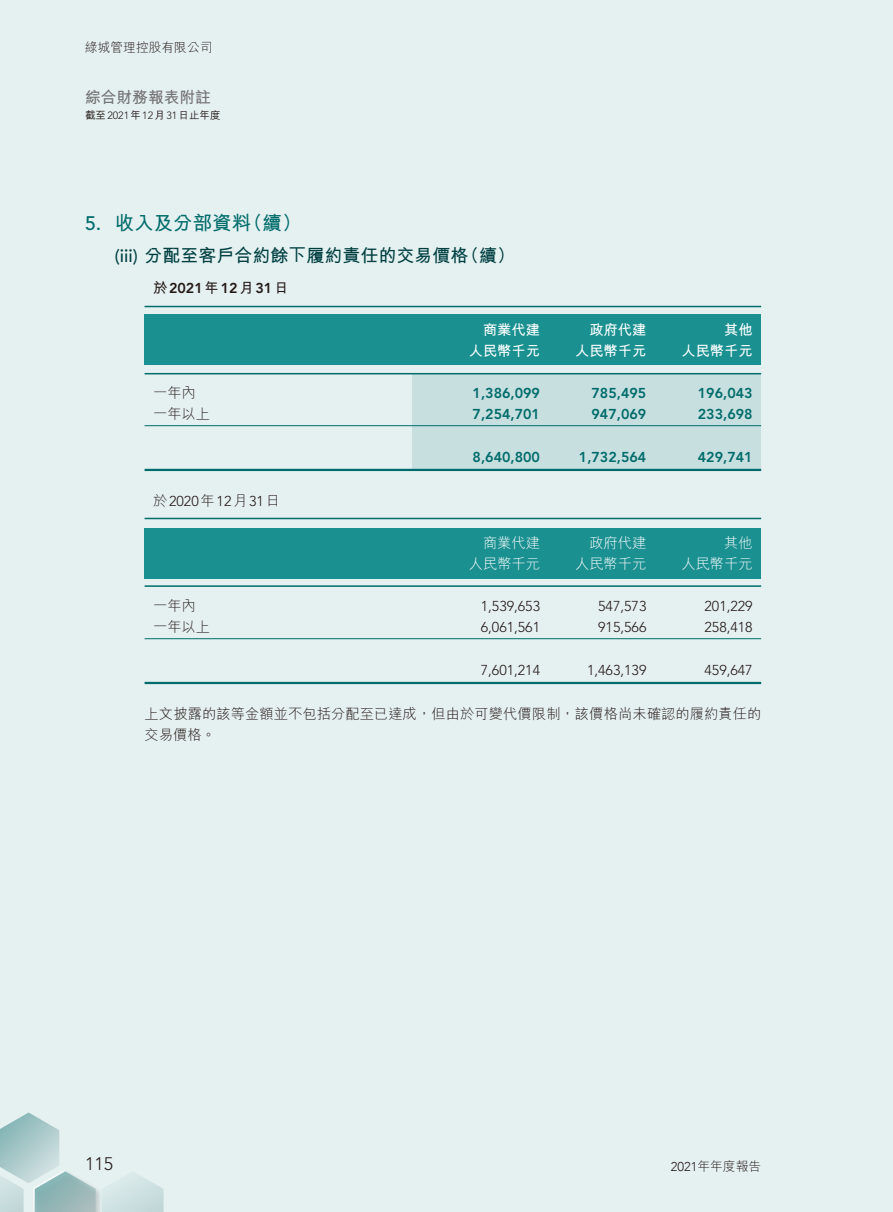
<style>
.page{position:relative;width:893px;height:1212px;background:#fff}
.page>*{position:absolute;margin:0;border:0;box-sizing:border-box;transform-origin:0 0}
.t1{font:700 19.5px "M Hei HK";color:#006c6b}
.t2{font:500 19.5px "Avenir LT Std";color:#006c6b}
.t3{font:700 18px "M Hei HK";color:#004041}
.t4{font:300 18px "Avenir LT Std";color:#231916}
.t5{font:700 15.75px "M Hei HK";color:#727272}
.t6{font:300 14.25px "Avenir LT Std";color:#231916}
.t7{font:800 14.25px "Avenir LT Std";color:#006c6b}
.t8{font:300 14.25px/21px "M Hei HK";letter-spacing:.005em;color:#231916}
.t9{font:700 14.25px "M Hei HK";color:#fff}
.t10{font:300 14.25px "M Hei HK";color:#fff}
.t11{font:800 14.25px "Avenir LT Std";color:#231916}
.t12{font:300 12.75px "M Hei HK";color:#231916}
.t13{font:500 10.5px "M Hei HK";color:#231916}
.s1{font-family:"Avenir LT Std";font-weight:300}
.s2{font-family:"Avenir LT Std";font-weight:500}
.s3{font-family:"M Hei HK";font-weight:700}
.s4{font-family:"M Hei HK"}
.s5{font-family:"Avenir"}
</style>
<div class="page">
<div style="left:0;top:0;width:892px;height:1212px;background:#e5f0f1"></div>
<svg style="left:103px;top:1173px;width:60px;height:39px"></svg>
<div style="left:32px;top:1170px;width:71px;height:42px;background:#231916;opacity:.35"></div>
<svg style="left:0;top:1112px;width:96px;height:100px"></svg>
<div style="left:412px;top:374px;width:349px;height:96px;background:#c8dfe0"></div>
<div style="left:145px;top:314px;width:616px;height:50px;background:#1a9091"></div>
<div style="left:145px;top:528px;width:616px;height:50px;background:#1a9091"></div>
<hr style="left:145px;top:306px;width:616px;height:1px;background:#006c6b">
<hr style="left:145px;top:373px;width:616px;height:1px;background:#006c6b">
<hr style="left:145px;top:518px;width:616px;height:1px;background:#006c6b">
<hr style="left:145px;top:425px;width:616px;height:1px;background:#006c6b">
<hr style="left:145px;top:469px;width:616px;height:2px;background:#006c6b">
<hr style="left:145px;top:638px;width:616px;height:1px;background:#006c6b">
<hr style="left:145px;top:682px;width:616px;height:2px;background:#006c6b">
<hr style="left:145px;top:585px;width:616px;height:2px;background:#006c6b">
<p class="t12" style="left:85px;top:41px;width:129px">綠城管理控股有限公司</p>
<p class="t5" style="left:85px;top:85px;width:127px">綜合財務報表附註</p>
<p class="t13" style="left:85px;top:107px;width:137px">截至<span class="s1">2021</span>年<span class="s1">12</span>月<span class="s1">31</span>日止年度</p>
<h1 class="t2" style="left:85px;top:212px;width:18px">5.</h1>
<h1 class="t1" style="left:115px;top:209px;width:138px">收入及分部資料</h1>
<h1 class="t1" style="left:243px;top:209px;width:60px">（續(</h1>
<p class="t3" style="left:115px;top:243px;width:355px"><span class="s2">(iii)</span> 分配至客戶合約餘下履約責任的交易價格</p>
<p class="t11" style="left:153px;top:279px;width:137px"><span class="s3">於</span>2021<span class="s3">年</span>12<span class="s3">月</span>31<span class="s3">日</span></p>
<p class="t3" style="left:461px;top:243px;width:55px">（續(</p>
<p class="t9" style="left:483px;top:319px;width:58px">商業代建</p>
<p class="t9" style="left:589px;top:319px;width:58px">政府代建</p>
<p class="t9" style="left:724px;top:319px;width:30px">其他</p>
<p class="t9" style="left:469px;top:340px;width:73px">人民幣千元</p>
<p class="t9" style="left:575px;top:340px;width:73px">人民幣千元</p>
<p class="t9" style="left:681px;top:340px;width:73px">人民幣千元</p>
<p class="t8" style="left:153px;top:382px;width:44px">一年內</p>
<p class="t7" style="left:473px;top:384px;width:69px">1,386,099</p>
<p class="t7" style="left:592px;top:384px;width:56px">785,495</p>
<p class="t7" style="left:698px;top:384px;width:56px">196,043</p>
<p class="t8" style="left:153px;top:403px;width:58px">一年以上</p>
<p class="t7" style="left:473px;top:405px;width:69px">7,254,701</p>
<p class="t7" style="left:592px;top:405px;width:56px">947,069</p>
<p class="t7" style="left:698px;top:405px;width:56px">233,698</p>
<p class="t7" style="left:473px;top:449px;width:69px">8,640,800</p>
<p class="t7" style="left:579px;top:449px;width:69px">1,732,564</p>
<p class="t7" style="left:698px;top:449px;width:56px">429,741</p>
<p class="t6" style="left:153px;top:493px;width:128px"><span class="s4">於</span>2020<span class="s4">年</span>12<span class="s4">月</span>31<span class="s4">日</span></p>
<p class="t10" style="left:483px;top:535px;width:58px">商業代建</p>
<p class="t10" style="left:589px;top:535px;width:58px">政府代建</p>
<p class="t10" style="left:724px;top:535px;width:30px">其他</p>
<p class="t10" style="left:469px;top:556px;width:73px">人民幣千元</p>
<p class="t10" style="left:575px;top:556px;width:73px">人民幣千元</p>
<p class="t10" style="left:681px;top:556px;width:73px">人民幣千元</p>
<p class="t8" style="left:153px;top:595px;width:44px">一年內</p>
<p class="t6" style="left:481px;top:598px;width:61px">1,539,653</p>
<p class="t6" style="left:598px;top:598px;width:50px">547,573</p>
<p class="t6" style="left:705px;top:598px;width:50px">201,229</p>
<p class="t8" style="left:153px;top:616px;width:58px">一年以上</p>
<p class="t6" style="left:481px;top:619px;width:61px">6,061,561</p>
<p class="t6" style="left:598px;top:619px;width:50px">915,566</p>
<p class="t6" style="left:705px;top:619px;width:50px">258,418</p>
<p class="t6" style="left:481px;top:662px;width:61px">7,601,214</p>
<p class="t8" style="left:145px;top:703px;width:618px">上文披露的該等金額並不包括分配至已達成，但由於可變代價限制，該價格尚未確認的履約責任的交易價格。</p>
<p class="t6" style="left:587px;top:662px;width:61px">1,463,139</p>
<p class="t6" style="left:704px;top:662px;width:50px">459,647</p>
<p class="t4" style="left:85px;top:1153px;width:30px">115</p>
<p class="t12" style="left:671px;top:1160px;width:92px"><span class="s5">2021</span>年年度報告</p>
</div>
